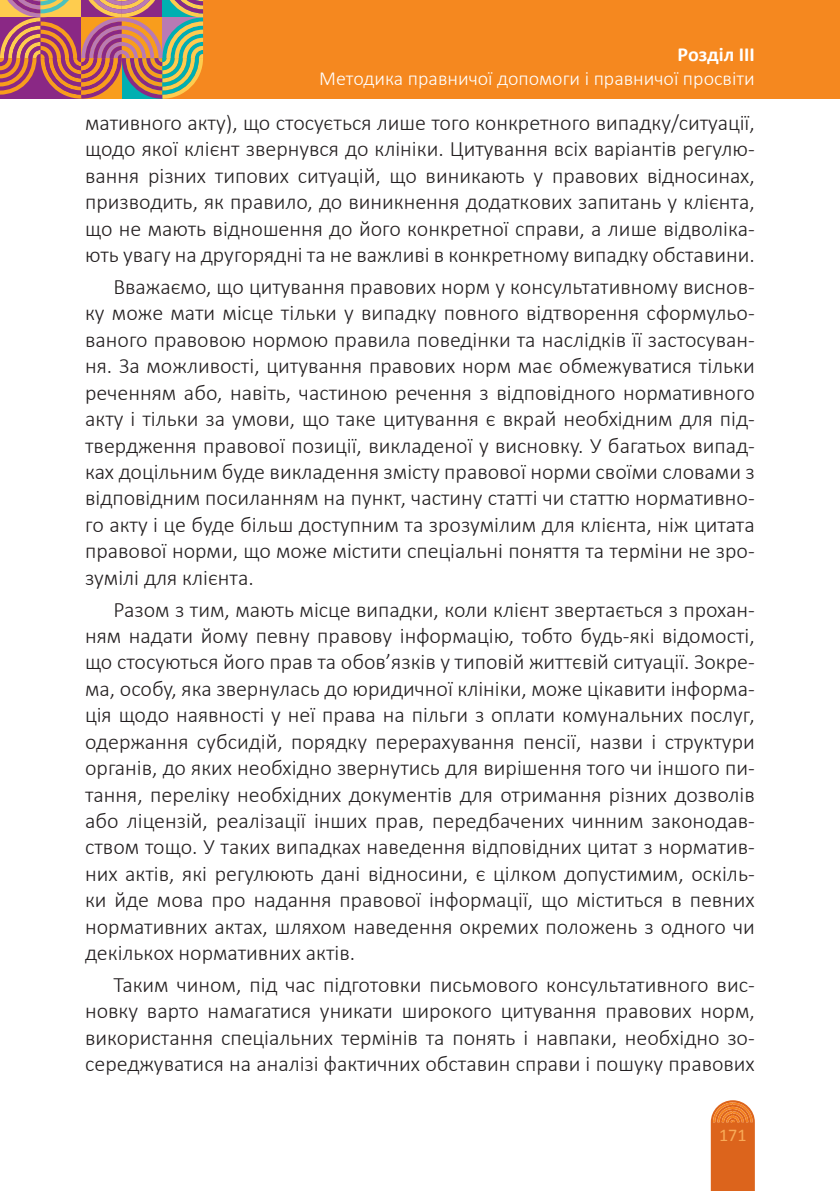
<style>
.page{position:relative;width:840px;height:1191px;background:#fff}
.page>*{position:absolute;margin:0;border:0;box-sizing:border-box;transform-origin:0 0}
.t1{font:300 22px/26.4px "Calibri";color:#231f20;text-align:justify}
.t2{font:300 20px "Calibri";color:#fff}
.t3{font:700 20px "Calibri";color:#fff}
.t4{font:18px "Calibri";color:#f8ab58}
</style>
<div class="page">
<svg style="left:710px;top:1100px;width:44px;height:91px;background:#e0732f"></svg>
<div style="left:0;top:0;width:839px;height:99px;background:#f5881f"></div>
<svg style="left:0;top:0;width:203px;height:99px;background:#b1796a"></svg>
<p class="t3" style="left:677px;top:42px;width:79px">Розділ ІІІ</p>
<p class="t2" style="left:319px;top:66px;width:437px">Методика правничої допомоги і правничої просвіти</p>
<p class="t1" style="left:85px;top:109px;width:670px">мативного акту), що стосується лише того конкретного випадку/ситуації, щодо якої клієнт звернувся до клініки. Цитування всіх варіантів регулю&shy;вання різних типових ситуацій, що виникають у правових відносинах, призводить, як правило, до виникнення додаткових запитань у клієнта, що не мають відношення до його конкретної справи, а лише відволіка&shy;ють увагу на другорядні та не важливі в конкретному випадку обставини.</p>
<p class="t1" style="left:85px;top:273px;width:670px;text-indent:28px">Вважаємо, що цитування правових норм у консультативному виснов&shy;ку може мати місце тільки у випадку повного відтворення сформульо&shy;ваного правовою нормою правила поведінки та наслідків її застосуван&shy;ня. За можливості, цитування правових норм має обмежуватися тільки реченням або, навіть, частиною речення з відповідного нормативного акту і тільки за умови, що таке цитування є вкрай необхідним для під&shy;твердження правової позиції, викладеної у висновку. У багатьох випад&shy;ках доцільним буде викладення змісту правової норми своїми словами з відповідним посиланням на пункт, частину статті чи статтю нормативно&shy;го акту і це буде більш доступним та зрозумілим для клієнта, ніж цитата правової норми, що може містити спеціальні поняття та терміни не зро&shy;зумілі для клієнта.</p>
<p class="t1" style="left:85px;top:596px;width:670px;text-indent:28px">Разом з тим, мають місце випадки, коли клієнт звертається з прохан&shy;ням надати йому певну правову інформацію, тобто будь-які відомості, що стосуються його прав та обов’язків у типовій життєвій ситуації. Зокре&shy;ма, особу, яка звернулась до юридичної клініки, може цікавити інформа&shy;ція щодо наявності у неї права на пільги з оплати комунальних послуг, одержання субсидій, порядку перерахування пенсії, назви і структури органів, до яких необхідно звернутись для вирішення того чи іншого пи&shy;тання, переліку необхідних документів для отримання різних дозволів або ліцензій, реалізації інших прав, передбачених чинним законодав&shy;ством тощо. У таких випадках наведення відповідних цитат з норматив&shy;них актів, які регулюють дані відносини, є цілком допустимим, оскіль&shy;ки йде мова про надання правової інформації, що міститься в певних нормативних актах, шляхом наведення окремих положень з одного чи декількох нормативних актів.</p>
<p class="t1" style="left:85px;top:971px;width:670px;text-indent:28px">Таким чином, під час підготовки письмового консультативного вис&shy;новку варто намагатися уникати широкого цитування правових норм, використання спеціальних термінів та понять і навпаки, необхідно зо&shy;середжуватися на аналізі фактичних обставин справи і пошуку правових</p>
<p class="t4" style="left:718px;top:1123px;width:29px">171</p>
</div>
